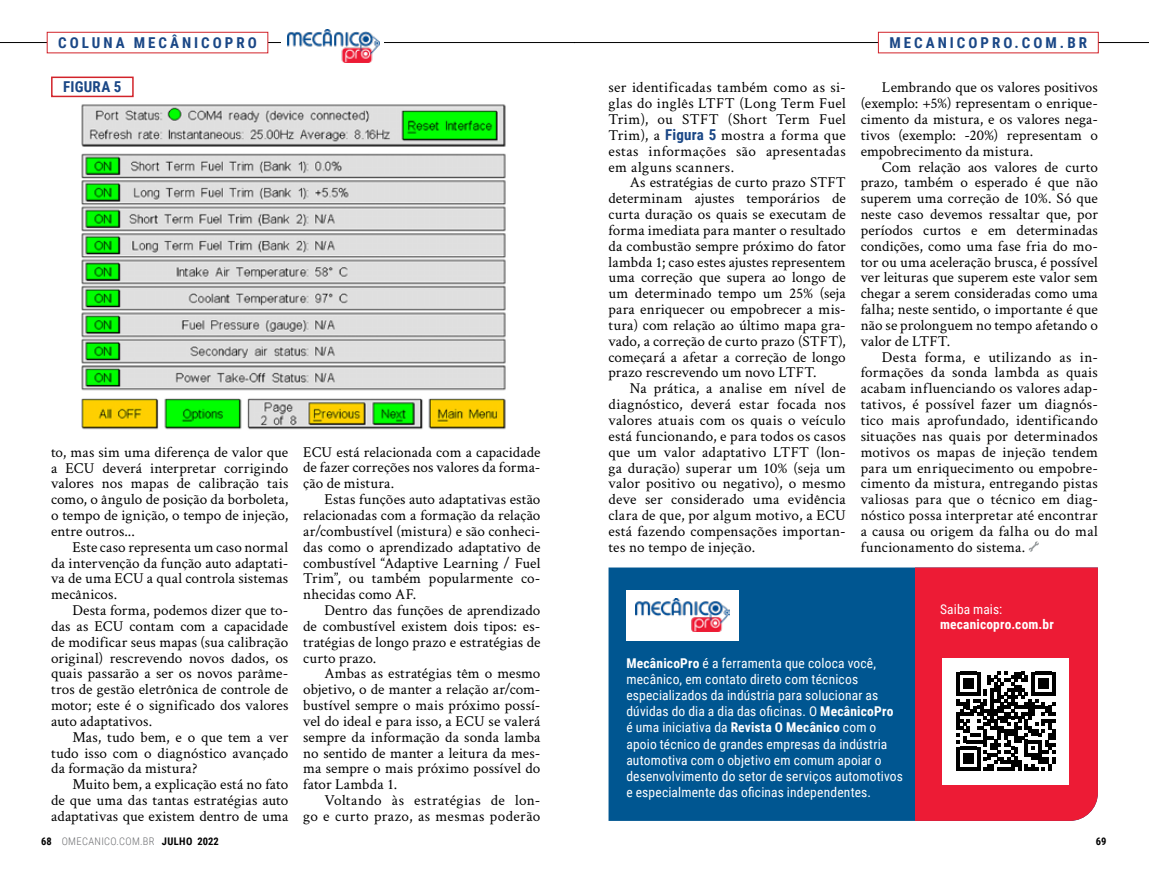
<style>
.page{position:relative;width:1149px;height:872px;background:#fff}
.page>*{position:absolute;margin:0;border:0;box-sizing:border-box;transform-origin:0 0}
.t1{font:15.15px/15.9px "Crimson Text";letter-spacing:.01em;color:#000;text-align:justify}
.t2{font:15.15px/15.9px "Crimson Text";letter-spacing:.03em;color:#000;text-align:right}
.t3{font:700 15px "Roboto Condensed";letter-spacing:.2em;color:#1a4786}
.t4{font:13.5px/16.2px "Roboto Condensed";letter-spacing:.01em;color:#fff}
.t5{font:700 13.35px "Roboto Condensed";letter-spacing:.015em;color:#fff}
.t6{font:13.35px "Roboto Condensed";letter-spacing:.01em;color:#fff}
.t7{font:300 10.5px "Roboto Condensed";letter-spacing:.035em;color:#6d6e71}
.t8{font:700 10.5px "Roboto Condensed";color:#000}
.s1{font-family:"Roboto Condensed";font-weight:700;font-size:15px;color:#1a4786}
.s2{font-weight:700}
.s3{font-weight:700;color:#000}
</style>
<div class="page">
<img style="left:81px;top:104px;width:425px;height:326px">
<hr style="left:0;top:42px;width:574px;height:1px;background:#000">
<div style="left:47px;top:32px;width:221px;height:21px;background:#fff"></div>
<div style="left:47px;top:32px;width:221px;height:21px;border:1px solid #d2232a"></div>
<div style="left:281px;top:29px;width:103px;height:33px;background:#fff"></div>
<img style="left:287px;top:29px;width:92px;height:33px">
<div style="left:51px;top:77px;width:83px;height:20px;border:2px solid #d2232a"></div>
<hr style="left:574px;top:42px;width:574px;height:1px;background:#000">
<div style="left:878px;top:32px;width:219px;height:21px;background:#fff"></div>
<div style="left:877px;top:32px;width:221px;height:21px;border:1px solid #d2232a"></div>
<svg style="left:1028px;top:541px;width:10px;height:11px"></svg>
<div style="left:608px;top:567px;width:306px;height:254px;background:#005691"></div>
<div style="left:914px;top:567px;width:183px;height:254px;background:#ed1b35"></div>
<div style="left:942px;top:658px;width:126px;height:126px;background:#fff"></div>
<svg style="left:956px;top:671px;width:98px;height:99px"></svg>
<div style="left:626px;top:590px;width:112px;height:50px;background:#fff"></div>
<img style="left:635px;top:598px;width:94px;height:34px">
<p class="t3" style="left:58px;top:32px;width:200px">COLUNA MECÂNICOPRO</p>
<p class="t3" style="left:63px;top:77px;width:60px">FIGURA 5</p>
<p class="t1" style="left:51px;top:443px;width:239px">to, mas sim uma diferença de valor que a ECU deverá interpretar corrigindo valores nos mapas de calibração tais como, o ângulo de posição da borboleta, o tempo de ignição, o tempo de injeção, entre outros...</p>
<p class="t1" style="left:51px;top:538px;width:239px;text-indent:21px">Este caso representa um caso normal da intervenção da função auto adaptati&shy;va de uma ECU a qual controla sistemas mecânicos.</p>
<p class="t1" style="left:51px;top:601px;width:239px;text-indent:21px">Desta forma, podemos dizer que to&shy;das as ECU contam com a capacidade de modificar seus mapas (sua calibração original) rescrevendo novos dados, os quais passarão a ser os novos parâme&shy;tros de gestão eletrônica de controle de motor; este é o significado dos valores auto adaptativos.</p>
<p class="t1" style="left:51px;top:728px;width:239px;text-indent:21px">Mas, tudo bem, e o que tem a ver tudo isso com o diagnóstico avançado da formação da mistura?</p>
<p class="t1" style="left:51px;top:776px;width:239px;text-indent:21px">Muito bem, a explicação está no fato de que uma das tantas estratégias auto adaptativas que existem dentro de uma</p>
<p class="t1" style="left:303px;top:443px;width:239px">ECU está relacionada com a capacidade de fazer correções nos valores da forma&shy;ção de mistura.</p>
<p class="t1" style="left:303px;top:491px;width:239px;text-indent:21px">Estas funções auto adaptativas estão relacionadas com a formação da relação ar/combustível (mistura) e são conheci&shy;das como o aprendizado adaptativo de combustível “Adaptive Learning / Fuel Trim”, ou também popularmente co&shy;nhecidas como AF.</p>
<p class="t1" style="left:303px;top:601px;width:239px;text-indent:21px">Dentro das funções de aprendizado de combustível existem dois tipos: es&shy;tratégias de longo prazo e estratégias de curto prazo.</p>
<p class="t1" style="left:303px;top:665px;width:239px;text-indent:21px">Ambas as estratégias têm o mesmo objetivo, o de manter a relação ar/com&shy;bustível sempre o mais próximo possí&shy;vel do ideal e para isso, a ECU se valerá sempre da informação da sonda lamba no sentido de manter a leitura da mes&shy;ma sempre o mais próximo possível do fator Lambda 1.</p>
<p class="t2" style="left:303px;top:791px;width:239px">Voltando às estratégias de lon-<br>go e curto prazo, as mesmas poderão</p>
<p class="t1" style="left:608px;top:79px;width:239px">ser identificadas também como as si&shy;glas do inglês LTFT (Long Term Fuel Trim), ou STFT (Short Term Fuel Trim), a <span class="s1">Figura 5</span> mostra a forma que estas informações são apresentadas em alguns scanners.</p>
<p class="t1" style="left:608px;top:174px;width:239px;text-indent:21px">As estratégias de curto prazo STFT determinam ajustes temporários de curta duração os quais se executam de forma imediata para manter o resultado da combustão sempre próximo do fator lambda 1; caso estes ajustes representem uma correção que supera ao longo de um determinado tempo um 25% (seja para enriquecer ou empobrecer a mis&shy;tura) com relação ao último mapa gra&shy;vado, a correção de curto prazo (STFT), começará a afetar a correção de longo prazo rescrevendo um novo LTFT.</p>
<p class="t1" style="left:608px;top:380px;width:239px;text-indent:21px">Na prática, a analise em nível de diagnóstico, deverá estar focada nos valores atuais com os quais o veículo está funcionando, e para todos os casos que um valor adaptativo LTFT (lon&shy;ga duração) superar um 10% (seja um valor positivo ou negativo), o mesmo deve ser considerado uma evidência clara de que, por algum motivo, a ECU está fazendo compensações importan&shy;tes no tempo de injeção.</p>
<p class="t3" style="left:889px;top:32px;width:199px">MECANICOPRO.COM.BR</p>
<p class="t1" style="left:860px;top:79px;width:239px;text-indent:21px">Lembrando que os valores positivos (exemplo: +5%) representam o enrique&shy;cimento da mistura, e os valores nega&shy;tivos (exemplo: -20%) representam o empobrecimento da mistura.</p>
<p class="t1" style="left:860px;top:158px;width:239px;text-indent:21px">Com relação aos valores de curto prazo, também o esperado é que não superem uma correção de 10%. Só que neste caso devemos ressaltar que, por períodos curtos e em determinadas con dições, como uma fase fria do mo&shy;tor ou uma aceleração brusca, é pos sível ver leituras que superem este valor sem chegar a serem consideradas como uma falha; neste sentido, o importante é que não se prolonguem no tempo afetando o valor de LTFT.</p>
<p class="t1" style="left:860px;top:348px;width:239px;text-indent:21px">Desta forma, e utilizando as in&shy;formações da sonda lambda as quais acabam influenciando os valores adap&shy;tativos, é possível fazer um diagnós&shy;tico mais aprofundado, identificando situações nas quais por determinados motivos os mapas de injeção tendem para um enriquecimento ou empobre&shy;cimento da mistura, entregando pistas valiosas para que o técnico em diag&shy;nóstico possa interpretar até encontrar a causa ou origem da falha ou do mal funcionamento do sistema.</p>
<p class="t6" style="left:939px;top:600px;width:64px">Saiba mais:</p>
<p class="t5" style="left:939px;top:614px;width:115px">mecanicopro.com.br</p>
<p class="t4" style="left:626px;top:654px;width:278px"><span class="s2">MecânicoPro</span> é a ferramenta que coloca você, mecânico, em contato direto com técnicos especializados da indústria para solucionar as dúvidas do dia a dia das oficinas. O <span class="s2">MecânicoPro </span>é uma iniciativa da <span class="s2">Revista O Mecânico</span> com o apoio técnico de grandes empresas da indústria automotiva com o objetivo em comum apoiar o desenvolvimento do setor de serviços automotivos e especialmente das oficinas independentes.</p>
<p class="t7" style="left:41px;top:834px;width:179px"><span class="s3">68</span> OMECANICO.COM.BR <span class="s3">JULHO 2022</span></p>
<p class="t8" style="left:1095px;top:834px;width:12px">69</p>
</div>
